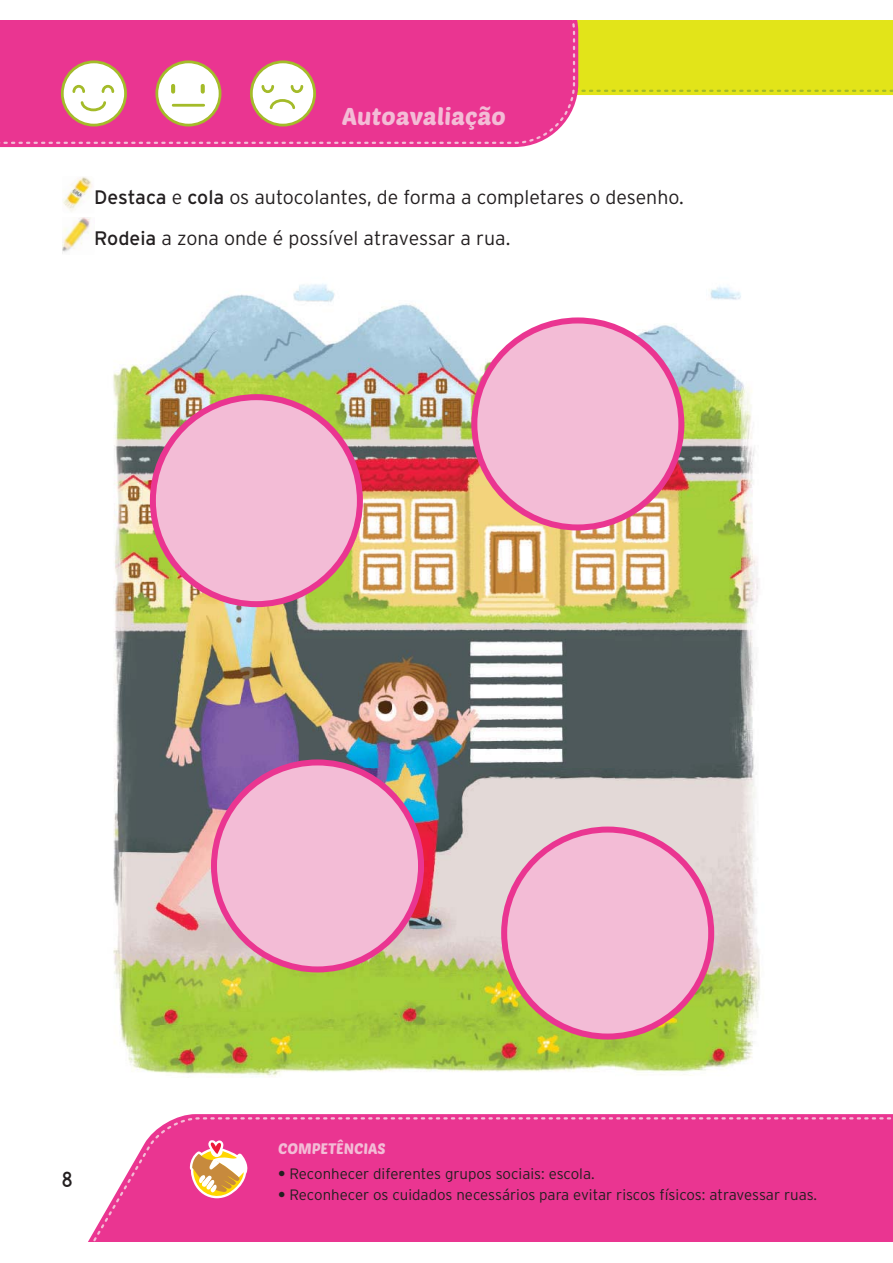
<style>
.page{position:relative;width:893px;height:1263px;background:#fff}
.page>*{position:absolute;margin:0;border:0;box-sizing:border-box;transform-origin:0 0}
.t1{font:700 40.65px "Primeiras Letras";color:#231f20}
.t2{font:24px "Poetsen One";letter-spacing:.01em;color:#f3bcd6}
.t3{font:300 19.5px/41.1px "Interstate";color:#231f20}
.t4{font:300 15px "Interstate";color:#231f20}
.t5{font:15px "Poetsen One";color:#f3bcd6}
.s1{font-weight:400}
.s2{font-weight:700}
</style>
<div class="page">
<div style="left:578px;top:21px;width:315px;height:74px;background:#e2e419"></div>
<svg style="left:0;top:21px;width:578px;height:126px;background:#ec519f"></svg>
<div style="left:0;top:21px;width:575px;height:123px;background:#ea3591"></div>
<svg style="left:183px;top:1114px;width:710px;height:2px"></svg>
<div style="left:88px;top:1116px;width:805px;height:126px;background:#ea3591"></div>
<div style="left:62px;top:62px;width:64px;height:63px;background:#fff;border-radius:50%"></div>
<div style="left:61px;top:60px;width:66px;height:67px;border:3px solid #a4bb29;border-radius:50%"></div>
<svg style="left:72px;top:84px;width:43px;height:28px"></svg>
<div style="left:251px;top:62px;width:64px;height:63px;background:#fff;border-radius:50%"></div>
<div style="left:250px;top:60px;width:66px;height:67px;border:3px solid #a4bb29;border-radius:50%"></div>
<svg style="left:261px;top:85px;width:43px;height:25px"></svg>
<div style="left:157px;top:62px;width:63px;height:63px;background:#fff;border-radius:50%"></div>
<div style="left:155px;top:60px;width:66px;height:67px;border:3px solid #a4bb29;border-radius:50%"></div>
<svg style="left:171px;top:86px;width:4px;height:6px"></svg>
<svg style="left:201px;top:86px;width:4px;height:6px"></svg>
<hr style="left:173px;top:104px;width:31px;height:3px;background:#a4bb29">
<img style="left:63px;top:177px;width:29px;height:35px">
<img style="left:62px;top:217px;width:29px;height:37px">
<img style="left:113px;top:283px;width:647px;height:794px">
<svg style="left:190px;top:1140px;width:60px;height:59px"></svg>
<div style="left:474px;top:320px;width:207px;height:207px;background:#f3bcd6;border-radius:50%"></div>
<div style="left:471px;top:317px;width:213px;height:213px;border:6px solid #ea3591;border-radius:50%"></div>
<div style="left:153px;top:397px;width:207px;height:207px;background:#f3bcd6;border-radius:50%"></div>
<div style="left:150px;top:394px;width:213px;height:213px;border:6px solid #ea3591;border-radius:50%"></div>
<div style="left:214px;top:762px;width:207px;height:207px;background:#f3bcd6;border-radius:50%"></div>
<div style="left:211px;top:759px;width:213px;height:213px;border:6px solid #ea3591;border-radius:50%"></div>
<div style="left:504px;top:830px;width:207px;height:207px;background:#f3bcd6;border-radius:50%"></div>
<div style="left:501px;top:827px;width:213px;height:213px;border:6px solid #ea3591;border-radius:50%"></div>
<h2 class="t2" style="left:342px;top:108px;width:165px">Autoavaliação</h2>
<h3 class="t3" style="left:94px;top:178px;width:591px"><span class="s1">Destaca</span> e <span class="s1">cola</span> os autocolantes, de forma a completares o desenho.<br><span class="s1">Rodeia</span> a zona onde é possível atravessar a rua.</h3>
<h1 class="t1" style="left:62px;top:1158px;width:11px">8</h1>
<p class="t5" style="left:278px;top:1143px;width:109px">COMPETÊNCIAS</p>
<p class="t4" style="left:278px;top:1168px;width:318px"><span class="s2">•</span> Reconhecer diferentes grupos sociais: escola.</p>
<p class="t4" style="left:278px;top:1189px;width:541px"><span class="s2">•</span> Reconhecer os cuidados necessários para evitar riscos físicos: atravessar ruas.</p>
</div>
